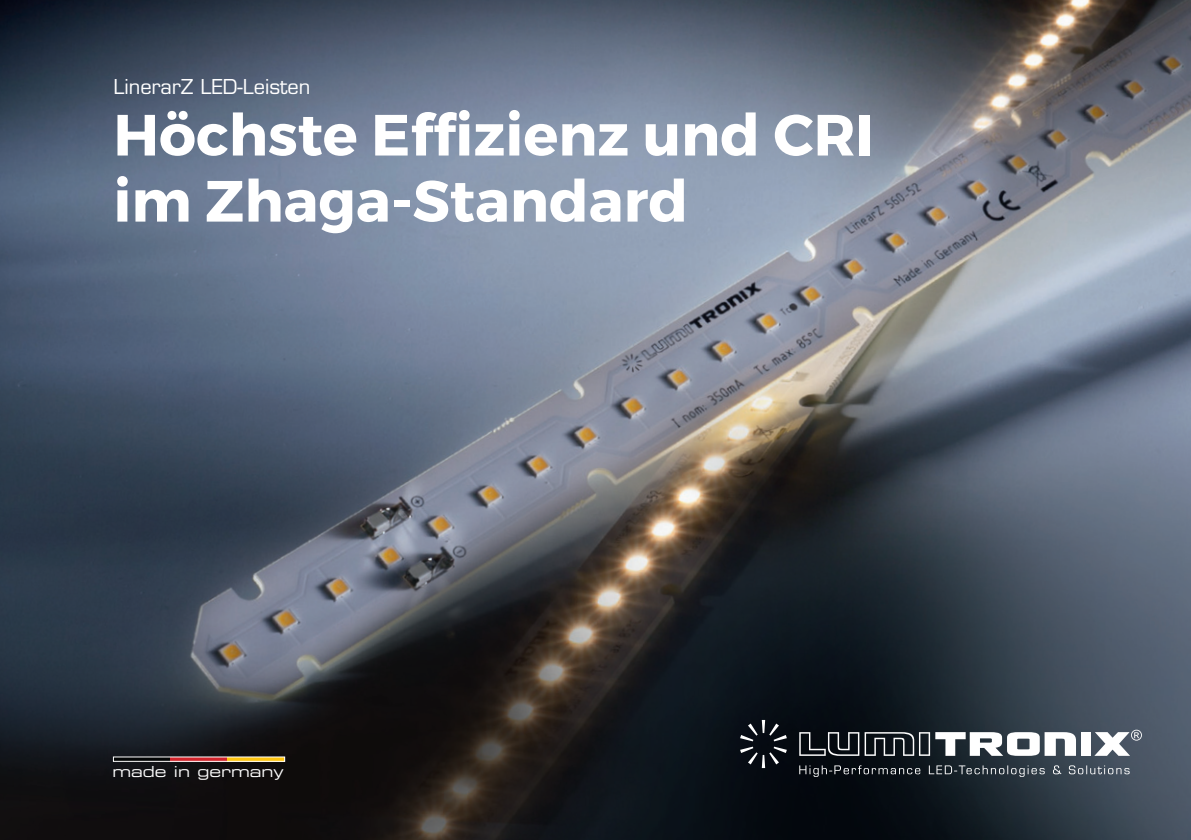
<style>
.page{position:relative;width:1191px;height:840px;background:#fff}
.page>*{position:absolute;margin:0;border:0;box-sizing:border-box;transform-origin:0 0}
.t1{font:700 58px/66px "Montserrat";color:#fff}
.t2{font:20px "Eurostile";color:#fff}
.t3{font:15.2px "Eurostile Extended Two";color:#fff}
</style>
<div class="page">
<img style="left:0;top:0;width:1191px;height:839px">
<svg style="left:740px;top:719px;width:47px;height:48px"></svg>
<svg style="left:799px;top:765px;width:330px;height:11px"></svg>
<div style="left:1080px;top:731px;width:10px;height:24px;background:#fff"></div>
<svg style="left:799px;top:731px;width:277px;height:24px"></svg>
<svg style="left:1094px;top:729px;width:48px;height:26px"></svg>
<svg style="left:113px;top:756px;width:58px;height:4px"></svg>
<svg style="left:171px;top:756px;width:57px;height:4px"></svg>
<svg style="left:228px;top:756px;width:57px;height:4px"></svg>
<p class="t2" style="left:113px;top:75px;width:199px">LinerarZ LED-Leisten</p>
<p class="t1" style="left:113px;top:103px;width:762px">Höchste Effizienz und CRI im Zhaga-Standard</p>
<p class="t3" style="left:112px;top:760px;width:173px">made in germany</p>
</div>
